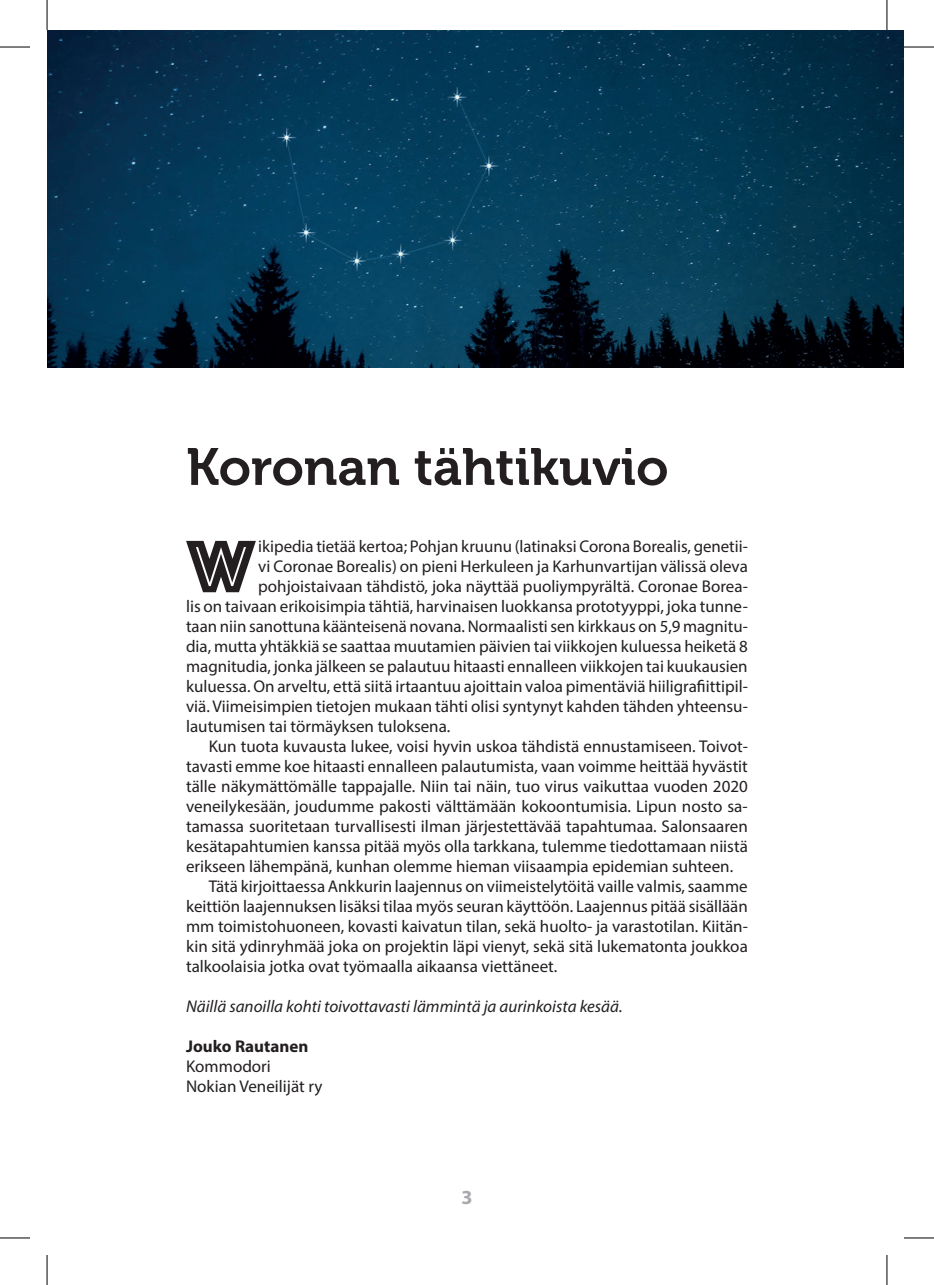
<style>
.page{position:relative;width:934px;height:1285px;background:#fff}
.page>*{position:absolute;margin:0;border:0;box-sizing:border-box;transform-origin:0 0}
.t1{font:77px "Phosphate Inline";color:#231f20}
.t2{font:52px "Museo 700";color:#231f20}
.t3{font:700 20px "Myriad Pro";color:#a8a9ad}
.t4{font:17px/20px "Myriad Pro";color:#231f20}
.t5{font:italic 17px "Myriad Pro";color:#231f20}
.t6{font:700 17px "Myriad Pro";color:#231f20}
</style>
<div class="page">
<img style="left:47px;top:30px;width:856px;height:337px">
<hr style="left:0;top:47px;width:30px;height:1px;background:#000">
<hr style="left:903px;top:47px;width:30px;height:1px;background:#000">
<hr style="left:0;top:1237px;width:30px;height:1px;background:#000">
<hr style="left:903px;top:1237px;width:30px;height:1px;background:#000">
<hr style="left:47px;top:0;width:1px;height:30px;background:#000">
<hr style="left:47px;top:1255px;width:1px;height:30px;background:#000">
<hr style="left:886px;top:0;width:1px;height:30px;background:#000">
<hr style="left:886px;top:1255px;width:1px;height:30px;background:#000">
<h2 class="t2" style="left:186px;top:438px;width:483px">Koronan tähtikuvio</h2>
<h1 class="t1" style="left:187px;top:512px;width:68px">W</h1>
<p class="t4" style="left:258px;top:536px;width:491px">ikipedia tietää kertoa; Pohjan kruunu (latinaksi Corona Borealis, genetii-</p>
<p class="t4" style="left:258px;top:556px;width:491px">vi Coronae Borealis) on pieni Herkuleen ja Karhunvartijan välissä oleva</p>
<p class="t4" style="left:258px;top:576px;width:491px">pohjoistaivaan tähdistö, joka näyttää puoliympyrältä. Coronae Borea-</p>
<p class="t4" style="left:186px;top:596px;width:563px">lis on taivaan erikoisimpia tähtiä, harvinaisen luokkansa prototyyppi, joka tunne-</p>
<p class="t4" style="left:186px;top:616px;width:563px">taan niin sanottuna käänteisenä novana. Normaalisti sen kirkkaus on 5,9 magnitu-</p>
<p class="t4" style="left:186px;top:636px;width:563px">dia, mutta yhtäkkiä se saattaa muutamien päivien tai viikkojen kuluessa heiketä 8</p>
<p class="t4" style="left:186px;top:656px;width:563px">magnitudia, jonka jälkeen se palautuu hitaasti ennalleen viikkojen tai kuukausien</p>
<p class="t4" style="left:186px;top:676px;width:563px">kuluessa. On arveltu, että siitä irtaantuu ajoittain valoa pimentäviä hiiligrafiittipil-</p>
<p class="t4" style="left:186px;top:696px;width:563px">viä. Viimeisimpien tietojen mukaan tähti olisi syntynyt kahden tähden yhteensu-</p>
<p class="t4" style="left:186px;top:716px;width:266px">lautumisen tai törmäyksen tuloksena.</p>
<p class="t4" style="left:209px;top:736px;width:540px">Kun tuota kuvausta lukee, voisi hyvin uskoa tähdistä ennustamiseen. Toivot-</p>
<p class="t4" style="left:186px;top:756px;width:563px">tavasti emme koe hitaasti ennalleen palautumista, vaan voimme heittää hyvästit</p>
<p class="t4" style="left:186px;top:776px;width:563px">tälle näkymättömälle tappajalle. Niin tai näin, tuo virus vaikuttaa vuoden 2020</p>
<p class="t4" style="left:186px;top:796px;width:563px">veneilykesään, joudumme pakosti välttämään kokoontumisia. Lipun nosto sa-</p>
<p class="t4" style="left:186px;top:816px;width:563px">tamassa suoritetaan turvallisesti ilman järjestettävää tapahtumaa. Salonsaaren</p>
<p class="t4" style="left:186px;top:836px;width:563px">kesätapahtumien kanssa pitää myös olla tarkkana, tulemme tiedottamaan niistä</p>
<p class="t4" style="left:186px;top:856px;width:548px">erikseen lähempänä, kunhan olemme hieman viisaampia epidemian suhteen.</p>
<p class="t4" style="left:209px;top:876px;width:540px">Tätä kirjoittaessa Ankkurin laajennus on viimeistelytöitä vaille valmis, saamme</p>
<p class="t4" style="left:186px;top:896px;width:563px">keittiön laajennuksen lisäksi tilaa myös seuran käyttöön. Laajennus pitää sisällään</p>
<p class="t4" style="left:186px;top:916px;width:563px">mm toimistohuoneen, kovasti kaivatun tilan, sekä huolto- ja varastotilan. Kiitän-</p>
<p class="t4" style="left:186px;top:936px;width:563px">kin sitä ydinryhmää joka on projektin läpi vienyt, sekä sitä lukematonta joukkoa</p>
<p class="t4" style="left:186px;top:956px;width:372px">talkoolaisia jotka ovat työmaalla aikaansa viettäneet.</p>
<p class="t5" style="left:186px;top:996px;width:438px">Näillä sanoilla kohti toivottavasti lämmintä ja aurinkoista kesää.</p>
<p class="t6" style="left:186px;top:1035px;width:124px">Jouko Rautanen</p>
<p class="t4" style="left:186px;top:1056px;width:138px">Kommodori<br>Nokian Veneilijät ry</p>
<p class="t3" style="left:461px;top:1184px;width:13px">3</p>
</div>
